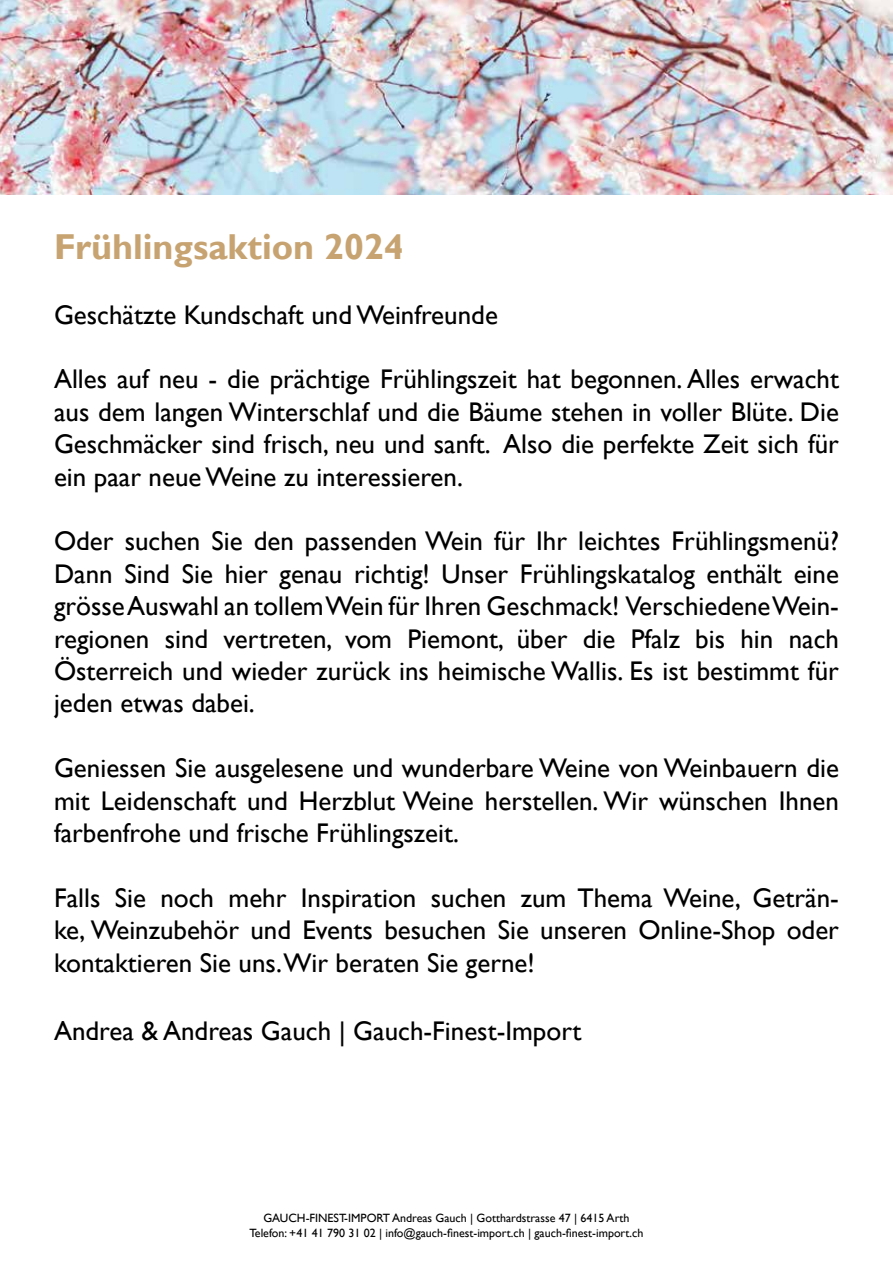
<style>
.page{position:relative;width:893px;height:1263px;background:#fff}
.page>*{position:absolute;margin:0;border:0;box-sizing:border-box;transform-origin:0 0}
.t1{font:700 36px "Gill Sans";color:#c7a371}
.t2{font:27px/32.4px "Gill Sans";color:#000;text-align:justify}
.t3{font:12px/14.4px "Gill Sans";color:#000;text-align:center}
</style>
<div class="page">
<img style="left:0;top:0;width:893px;height:195px">
<h1 class="t1" style="left:54px;top:225px;width:351px">Frühlingsaktion 2024</h1>
<p class="t2" style="left:54px;top:299px;width:445px">Geschätzte Kundschaft und Weinfreunde</p>
<p class="t2" style="left:54px;top:364px;width:786px">Alles auf neu - die prächtige Frühlingszeit hat begonnen. Alles erwacht aus dem langen Winterschlaf und die Bäume stehen in voller Blüte. Die Geschmäcker sind frisch, neu und sanft. Also die perfekte Zeit sich für ein paar neue Weine zu interessieren.</p>
<p class="t2" style="left:54px;top:526px;width:786px">Oder suchen Sie den passenden Wein für Ihr leichtes Frühlingsmenü?<br>Dann Sind Sie hier genau richtig! Unser Frühlingskatalog enthält eine grösse Auswahl an tollem Wein für Ihren Geschmack! Verschiedene Wein&shy;regionen sind vertreten, vom Piemont, über die Pfalz bis hin nach Österreich und wieder zurück ins heimische Wallis. Es ist bestimmt für jeden etwas dabei.</p>
<p class="t2" style="left:54px;top:752px;width:786px">Geniessen Sie ausgelesene und wunderbare Weine von Weinbauern die mit Leidenschaft und Herzblut Weine herstellen. Wir wünschen Ihnen farbenfrohe und frische Frühlingszeit.</p>
<p class="t2" style="left:54px;top:882px;width:786px">Falls Sie noch mehr Inspiration suchen zum Thema Weine, Geträn&shy;ke, Weinzubehör und Events besuchen Sie unseren Online-Shop oder kontaktieren Sie uns.Wir beraten Sie gerne!</p>
<p class="t2" style="left:54px;top:1015px;width:529px">Andrea &amp; Andreas Gauch | Gauch-Finest-Import</p>
<p class="t3" style="left:249px;top:1211px;width:395px">GAUCH-FINEST-IMPORT Andreas Gauch | Gotthardstrasse 47 | 6415 Arth<br>Telefon: +41 41 790 31 02 | info@gauch-finest-import.ch | gauch-finest-import.ch</p>
</div>
